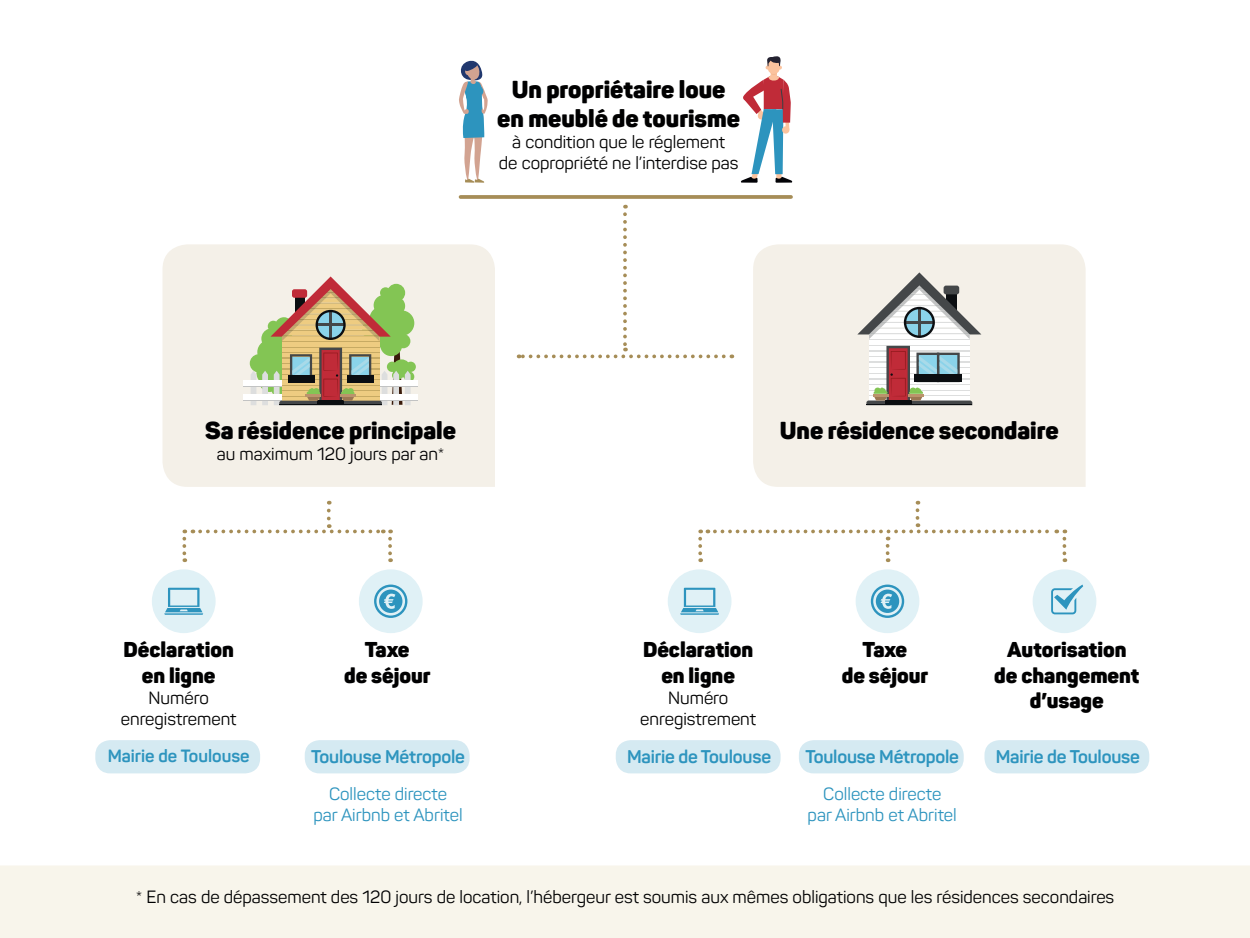
<style>
.page{position:relative;width:1250px;height:938px;background:#fff}
.page>*{position:absolute;margin:0;border:0;box-sizing:border-box;transform-origin:0 0}
.t1{font:900 24.25px/29px "Panton";color:#000001;text-align:center}
.t2{font:900 21.12px/25.4px "Panton";color:#000001;text-align:center}
.t3{font:700 18.12px "Panton";letter-spacing:-.01em;color:#2d94be}
.t4{font:17.5px/21px "Panton";color:#000001;text-align:center}
.t5{font:17.5px/21px "Panton";color:#2d94be;text-align:center}
.t6{font:700 17.5px "Panton";color:#2d94be}
</style>
<div class="page">
<svg style="left:741px;top:56px;width:51px;height:127px"></svg>
<div style="left:0;top:865px;width:1250px;height:73px;background:#f8f5eb"></div>
<div style="left:616px;top:740px;width:165px;height:33px;background:#d5eaf2;border-radius:15px"></div>
<div style="left:984px;top:740px;width:165px;height:33px;background:#d5eaf2;border-radius:15px"></div>
<div style="left:305px;top:740px;width:165px;height:33px;background:#d5eaf2;border-radius:15px"></div>
<div style="left:799px;top:740px;width:165px;height:33px;background:#d5eaf2;border-radius:15px"></div>
<div style="left:162px;top:244px;width:333px;height:243px;background:#f4f0e8"></div>
<div style="left:753px;top:244px;width:333px;height:243px;background:#f4f0e8"></div>
<div style="left:95px;top:740px;width:165px;height:33px;background:#d5eaf2;border-radius:15px"></div>
<div style="left:389px;top:310px;width:25px;height:26px;background:#83c554;border-radius:50%"></div>
<div style="left:404px;top:371px;width:10px;height:11px;background:#83c554;border-radius:50%"></div>
<div style="left:406px;top:361px;width:10px;height:11px;background:#83c554;border-radius:50%"></div>
<div style="left:374px;top:380px;width:44px;height:6px;background:#fff"></div>
<hr style="left:374px;top:386px;width:44px;height:1px;background:#c2c3c3">
<div style="left:374px;top:394px;width:44px;height:5px;background:#fff"></div>
<hr style="left:374px;top:399px;width:44px;height:1px;background:#c2c3c3">
<div style="left:243px;top:380px;width:44px;height:6px;background:#fff"></div>
<hr style="left:243px;top:386px;width:44px;height:1px;background:#c2c3c3">
<div style="left:243px;top:394px;width:44px;height:5px;background:#fff"></div>
<hr style="left:243px;top:399px;width:44px;height:1px;background:#c2c3c3">
<svg style="left:250px;top:276px;width:161px;height:129px"></svg>
<hr style="left:306px;top:394px;width:15px;height:3px;background:#bb936c">
<svg style="left:519px;top:214px;width:205px;height:144px"></svg>
<svg style="left:200px;top:510px;width:192px;height:52px"></svg>
<svg style="left:182px;top:529px;width:4px;height:33px"></svg>
<svg style="left:715px;top:510px;width:342px;height:52px"></svg>
<svg style="left:698px;top:529px;width:10px;height:33px"></svg>
<svg style="left:1063px;top:529px;width:3px;height:33px"></svg>
<svg style="left:461px;top:195px;width:330px;height:4px"></svg>
<div style="left:152px;top:569px;width:64px;height:64px;background:#e0f1f6;border-radius:50%"></div>
<div style="left:359px;top:569px;width:64px;height:64px;background:#e0f1f6;border-radius:50%"></div>
<div style="left:668px;top:569px;width:64px;height:64px;background:#e0f1f6;border-radius:50%"></div>
<div style="left:856px;top:569px;width:63px;height:64px;background:#e0f1f6;border-radius:50%"></div>
<div style="left:1033px;top:569px;width:63px;height:64px;background:#e0f1f6;border-radius:50%"></div>
<svg style="left:871px;top:584px;width:33px;height:34px"></svg>
<svg style="left:374px;top:584px;width:33px;height:34px"></svg>
<svg style="left:680px;top:587px;width:39px;height:27px"></svg>
<svg style="left:164px;top:587px;width:39px;height:27px"></svg>
<svg style="left:1051px;top:584px;width:32px;height:30px"></svg>
<svg style="left:869px;top:345px;width:101px;height:1px"></svg>
<hr style="left:869px;top:344px;width:101px;height:1px;background:#dddede">
<hr style="left:869px;top:340px;width:101px;height:4px;background:#fff">
<hr style="left:869px;top:338px;width:101px;height:2px;background:#dddede">
<svg style="left:857px;top:272px;width:124px;height:67px"></svg>
<svg style="left:866px;top:346px;width:106px;height:59px"></svg>
<svg style="left:459px;top:60px;width:29px;height:123px"></svg>
<h1 class="t1" style="left:497px;top:75px;width:244px">Un propriétaire loue en meublé de tourisme</h1>
<p class="t4" style="left:499px;top:131px;width:241px">à condition que le réglement<br>de copropriété ne l’interdise pas</p>
<h1 class="t1" style="left:205px;top:415px;width:253px">Sa résidence principale</h1>
<p class="t4" style="left:217px;top:443px;width:229px">au maximum 120 jours par an*</p>
<h1 class="t1" style="left:780px;top:415px;width:280px">Une résidence secondaire</h1>
<p class="t2" style="left:123px;top:637px;width:112px">Déclaration en ligne</p>
<p class="t4" style="left:121px;top:687px;width:117px">Numéro enregistrement</p>
<p class="t6" style="left:108px;top:745px;width:143px">Mairie de Toulouse</p>
<p class="t2" style="left:643px;top:637px;width:112px">Déclaration en ligne</p>
<p class="t4" style="left:640px;top:687px;width:117px">Numéro enregistrement</p>
<p class="t2" style="left:344px;top:637px;width:88px">Taxe<br>de séjour</p>
<p class="t2" style="left:842px;top:637px;width:88px">Taxe<br>de séjour</p>
<p class="t2" style="left:994px;top:637px;width:147px">Autorisation de changement d’usage</p>
<p class="t3" style="left:311px;top:745px;width:155px">Toulouse Métropole</p>
<p class="t3" style="left:627px;top:745px;width:146px">Mairie de Toulouse</p>
<p class="t3" style="left:996px;top:745px;width:146px">Mairie de Toulouse</p>
<p class="t5" style="left:314px;top:783px;width:151px">Collecte directe<br>par Airbnb et Abritel</p>
<p class="t5" style="left:808px;top:783px;width:151px">Collecte directe<br>par Airbnb et Abritel</p>
<p class="t3" style="left:805px;top:745px;width:155px">Toulouse Métropole</p>
<p class="t4" style="left:136px;top:886px;width:980px">* En cas de dépassement des 120 jours de location, l’hébergeur est soumis aux mêmes obligations que les résidences secondaires</p>
</div>
